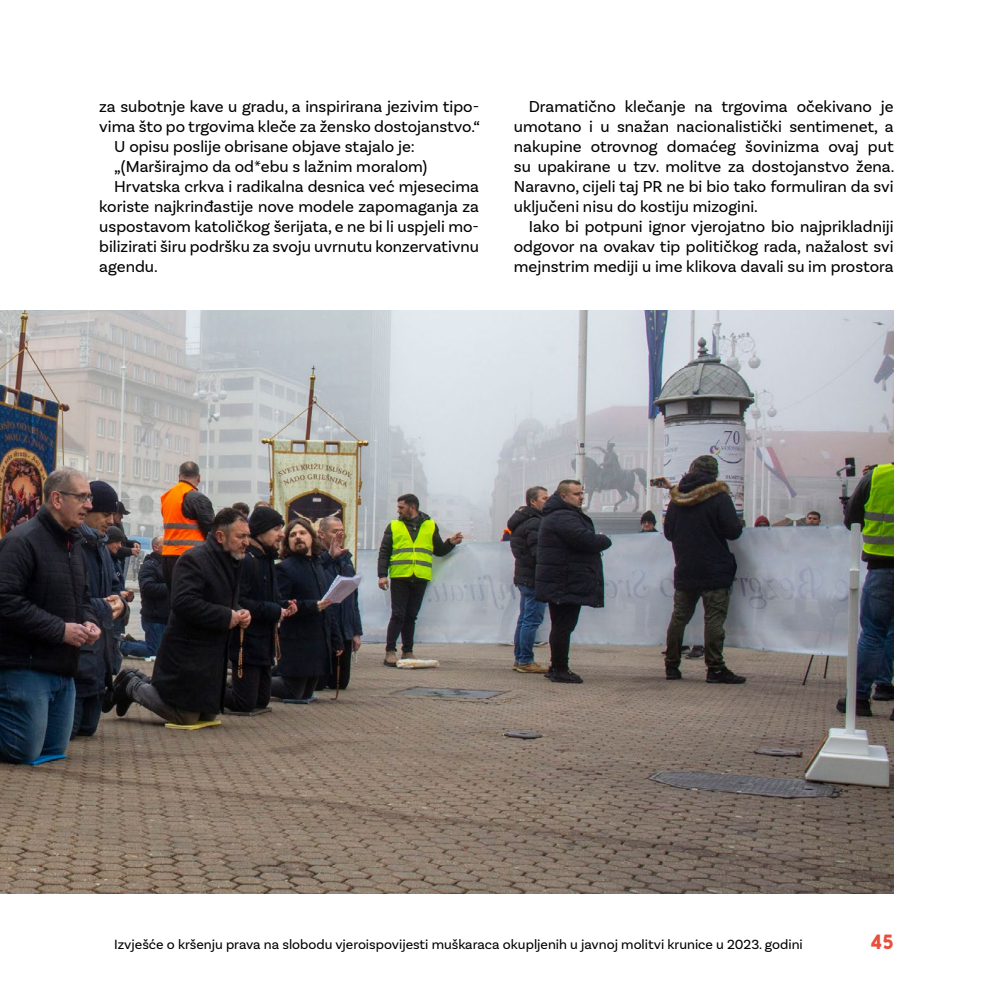
<style>
.page{position:relative;width:993px;height:993px;background:#fff}
.page>*{position:absolute;margin:0;border:0;box-sizing:border-box;transform-origin:0 0}
.t1{font:19.25px "Nanami Pro Regular 8";color:#e8503e}
.t2{font:16.62px/19.9px "Basic Sans";color:#000;text-align:justify}
.t3{font:14px "Basic Sans";color:#000}
</style>
<div class="page">
<img style="left:0;top:310px;width:893px;height:583px">
<p class="t2" style="left:99px;top:96px;width:381px">za subotnje kave u gradu, a inspirirana jezivim tipo-</p>
<p class="t2" style="left:99px;top:116px;width:382px">vima što po trgovima kleče za žensko dostojanstvo.“</p>
<p class="t2" style="left:114px;top:136px;width:302px">U opisu poslije obrisane objave stajalo je:</p>
<p class="t2" style="left:114px;top:156px;width:314px">„(Marširajmo da od*ebu s lažnim moralom)</p>
<p class="t2" style="left:114px;top:176px;width:366px">Hrvatska crkva i radikalna desnica već mjesecima</p>
<p class="t2" style="left:99px;top:196px;width:381px">koriste najkrinđastije nove modele zapomaganja za</p>
<p class="t2" style="left:99px;top:216px;width:381px">uspostavom katoličkog šerijata, e ne bi li uspjeli mo-</p>
<p class="t2" style="left:99px;top:236px;width:381px">bilizirati širu podršku za svoju uvrnutu konzervativnu</p>
<p class="t2" style="left:99px;top:256px;width:60px">agendu.</p>
<p class="t2" style="left:513px;top:96px;width:382px;text-indent:15px">Dramatično klečanje na trgovima očekivano je umotano i u snažan nacionalistički sentimenet, a nakupine otrovnog domaćeg šovinizma ovaj put su upakirane u tzv. molitve za dostojanstvo žena.<br>Naravno, cijeli taj PR ne bi bio tako formuliran da svi uključeni nisu do kostiju mizogini.</p>
<p class="t2" style="left:513px;top:216px;width:381px;text-indent:15px">Iako bi potpuni ignor vjerojatno bio najprikladniji odgovor na ovakav tip političkog rada, nažalost svi mejnstrim mediji u ime klikova davali su im prostora</p>
<p class="t3" style="left:114px;top:935px;width:690px">Izvješće o kršenju prava na slobodu vjeroispovijesti muškaraca okupljenih u javnoj molitvi krunice u 2023. godini</p>
<p class="t1" style="left:870px;top:929px;width:25px">45</p>
</div>
